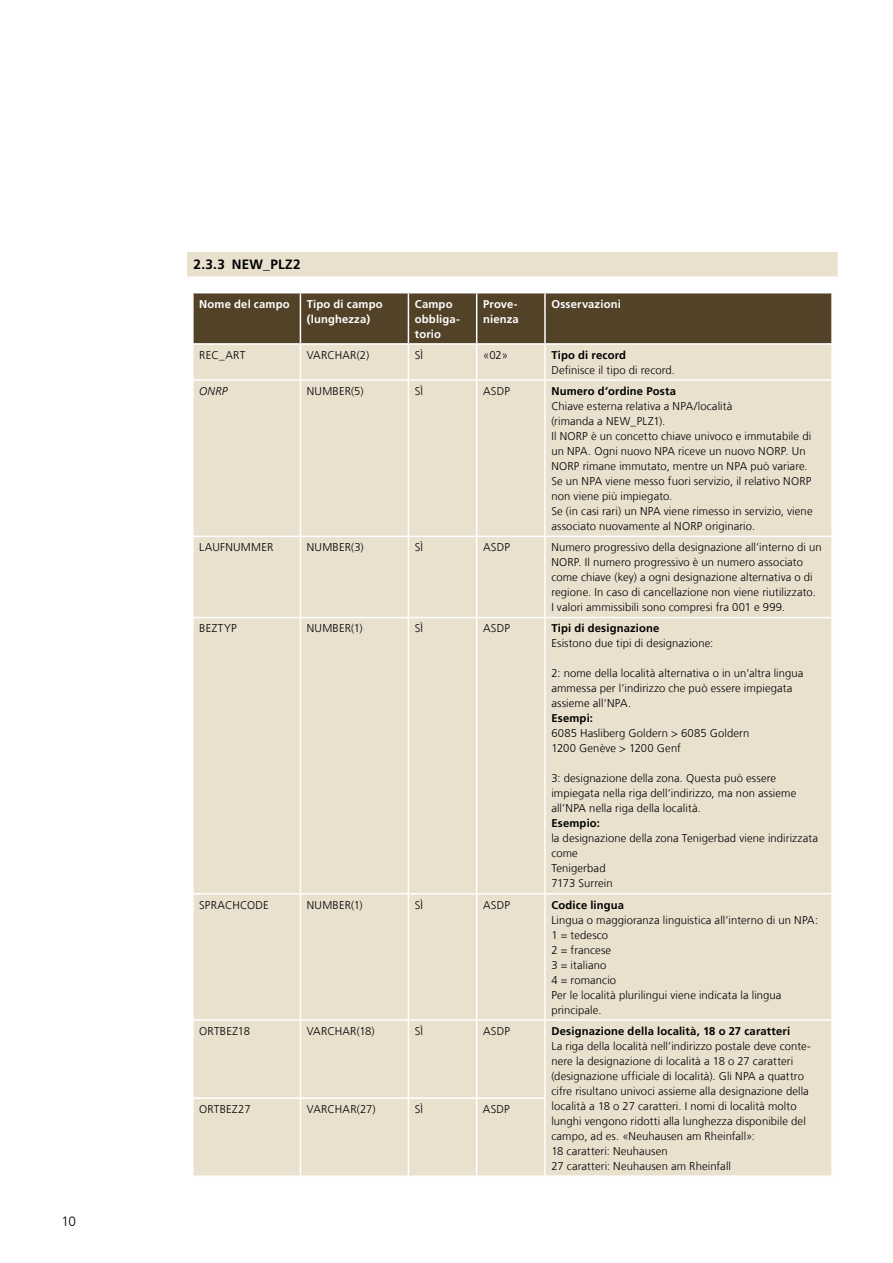
<style>
.page{position:relative;width:893px;height:1263px;background:#fff}
.page>*{position:absolute;margin:0;border:0;box-sizing:border-box;transform-origin:0 0}
.t1{font:700 13.5px "Frutiger LT Com";letter-spacing:.02em;color:#000}
.t2{font:300 13.5px "Frutiger LT Com";color:#000}
.t3{font:300 11.25px/15px "Frutiger LT Com";letter-spacing:.01em;color:#000}
.t4{font:700 11.25px "Frutiger LT Com";letter-spacing:.015em;color:#000}
.t5{font:700 11.25px/15px "Frutiger LT Com";letter-spacing:.015em;color:#fff}
.t6{font:italic 300 11.25px "Frutiger LT Com";color:#000}
</style>
<div class="page">
<div style="left:187px;top:252px;width:651px;height:24px;background:#eae0ce"></div>
<div style="left:194px;top:293px;width:637px;height:50px;background:#524228"></div>
<div style="left:194px;top:345px;width:637px;height:830px;background:#eae0ce"></div>
<hr style="left:300px;top:293px;width:1px;height:50px;background:#fff">
<hr style="left:408px;top:293px;width:1px;height:50px;background:#fff">
<hr style="left:476px;top:293px;width:1px;height:50px;background:#fff">
<hr style="left:544px;top:293px;width:2px;height:50px;background:#fff">
<hr style="left:300px;top:345px;width:1px;height:34px;background:#fff">
<hr style="left:408px;top:345px;width:1px;height:34px;background:#fff">
<hr style="left:476px;top:345px;width:1px;height:34px;background:#fff">
<hr style="left:544px;top:345px;width:2px;height:34px;background:#fff">
<hr style="left:192px;top:379px;width:108px;height:2px;background:#fff">
<hr style="left:300px;top:379px;width:108px;height:2px;background:#fff">
<hr style="left:300px;top:381px;width:1px;height:155px;background:#fff">
<hr style="left:408px;top:379px;width:69px;height:2px;background:#fff">
<hr style="left:408px;top:381px;width:1px;height:155px;background:#fff">
<hr style="left:477px;top:379px;width:68px;height:2px;background:#fff">
<hr style="left:476px;top:381px;width:1px;height:155px;background:#fff">
<hr style="left:545px;top:379px;width:288px;height:2px;background:#fff">
<hr style="left:544px;top:381px;width:2px;height:155px;background:#fff">
<hr style="left:192px;top:536px;width:108px;height:1px;background:#fff">
<hr style="left:300px;top:536px;width:108px;height:1px;background:#fff">
<hr style="left:300px;top:537px;width:1px;height:80px;background:#fff">
<hr style="left:408px;top:536px;width:69px;height:1px;background:#fff">
<hr style="left:408px;top:537px;width:1px;height:80px;background:#fff">
<hr style="left:477px;top:536px;width:68px;height:1px;background:#fff">
<hr style="left:476px;top:537px;width:1px;height:80px;background:#fff">
<hr style="left:545px;top:536px;width:288px;height:1px;background:#fff">
<hr style="left:544px;top:537px;width:2px;height:80px;background:#fff">
<hr style="left:192px;top:617px;width:108px;height:1px;background:#fff">
<hr style="left:300px;top:617px;width:108px;height:1px;background:#fff">
<hr style="left:300px;top:618px;width:1px;height:275px;background:#fff">
<hr style="left:408px;top:617px;width:69px;height:1px;background:#fff">
<hr style="left:408px;top:618px;width:1px;height:275px;background:#fff">
<hr style="left:477px;top:617px;width:68px;height:1px;background:#fff">
<hr style="left:476px;top:618px;width:1px;height:275px;background:#fff">
<hr style="left:545px;top:617px;width:288px;height:1px;background:#fff">
<hr style="left:544px;top:618px;width:2px;height:275px;background:#fff">
<hr style="left:192px;top:893px;width:108px;height:1px;background:#fff">
<hr style="left:300px;top:893px;width:108px;height:1px;background:#fff">
<hr style="left:300px;top:894px;width:1px;height:125px;background:#fff">
<hr style="left:408px;top:893px;width:69px;height:1px;background:#fff">
<hr style="left:408px;top:894px;width:1px;height:125px;background:#fff">
<hr style="left:477px;top:893px;width:68px;height:1px;background:#fff">
<hr style="left:476px;top:894px;width:1px;height:125px;background:#fff">
<hr style="left:545px;top:893px;width:288px;height:1px;background:#fff">
<hr style="left:544px;top:894px;width:2px;height:125px;background:#fff">
<hr style="left:192px;top:1019px;width:108px;height:2px;background:#fff">
<hr style="left:300px;top:1019px;width:108px;height:2px;background:#fff">
<hr style="left:300px;top:1021px;width:1px;height:154px;background:#fff">
<hr style="left:408px;top:1019px;width:69px;height:2px;background:#fff">
<hr style="left:408px;top:1021px;width:1px;height:154px;background:#fff">
<hr style="left:477px;top:1019px;width:68px;height:2px;background:#fff">
<hr style="left:476px;top:1021px;width:1px;height:154px;background:#fff">
<hr style="left:545px;top:1019px;width:288px;height:2px;background:#fff">
<hr style="left:544px;top:1021px;width:2px;height:154px;background:#fff">
<hr style="left:192px;top:1097px;width:352px;height:2px;background:#fff">
<p class="t2" style="left:62px;top:1214px;width:16px">10</p>
<h3 class="t1" style="left:193px;top:256px;width:109px">2.3.3 NEW_PLZ2</h3>
<p class="t5" style="left:199px;top:296px;width:92px">Nome del campo</p>
<p class="t5" style="left:307px;top:296px;width:77px">Tipo di campo (lunghezza)</p>
<p class="t5" style="left:415px;top:296px;width:46px">Campo obbliga&shy;torio</p>
<p class="t5" style="left:483px;top:296px;width:37px">Prove&shy;nienza</p>
<p class="t5" style="left:551px;top:296px;width:71px">Osservazioni</p>
<p class="t3" style="left:199px;top:347px;width:48px">REC_ART</p>
<p class="t3" style="left:307px;top:347px;width:64px">VARCHAR(2)</p>
<p class="t3" style="left:415px;top:347px;width:10px">SÌ</p>
<p class="t3" style="left:483px;top:347px;width:26px">«02»</p>
<p class="t4" style="left:551px;top:348px;width:76px">Tipo di record</p>
<p class="t3" style="left:551px;top:362px;width:125px">Definisce il tipo di record.</p>
<p class="t6" style="left:199px;top:384px;width:30px">ONRP</p>
<p class="t3" style="left:307px;top:384px;width:58px">NUMBER(5)</p>
<p class="t3" style="left:415px;top:384px;width:10px">SÌ</p>
<p class="t3" style="left:483px;top:384px;width:28px">ASDP</p>
<p class="t4" style="left:551px;top:384px;width:126px">Numero d’ordine Posta</p>
<p class="t3" style="left:551px;top:399px;width:183px">Chiave esterna relativa a NPA/località (rimanda a NEW_PLZ1).</p>
<p class="t3" style="left:551px;top:429px;width:261px">Il NORP è un concetto chiave univoco e immutabile di un NPA. Ogni nuovo NPA riceve un nuovo NORP. Un<br>NORP rimane immutato, mentre un NPA può variare.</p>
<p class="t3" style="left:551px;top:474px;width:262px">Se un NPA viene messo fuori servizio, il relativo NORP non viene più impiegato.</p>
<p class="t3" style="left:551px;top:504px;width:263px">Se (in casi rari) un NPA viene rimesso in servizio, viene associato nuovamente al NORP originario.</p>
<p class="t3" style="left:199px;top:540px;width:76px">LAUFNUMMER</p>
<p class="t3" style="left:307px;top:540px;width:58px">NUMBER(3)</p>
<p class="t3" style="left:415px;top:540px;width:10px">SÌ</p>
<p class="t3" style="left:483px;top:540px;width:28px">ASDP</p>
<p class="t3" style="left:551px;top:540px;width:272px">Numero progressivo della designazione all’interno di un NORP. Il numero progressivo è un numero associato come chiave (key) a ogni designazione alternativa o di regione. In caso di cancellazione non viene riutilizzato.<br>I valori ammissibili sono compresi fra 001 e 999.</p>
<p class="t3" style="left:199px;top:621px;width:39px">BEZTYP</p>
<p class="t3" style="left:307px;top:621px;width:57px">NUMBER(1)</p>
<p class="t3" style="left:415px;top:621px;width:10px">SÌ</p>
<p class="t3" style="left:483px;top:621px;width:28px">ASDP</p>
<p class="t4" style="left:551px;top:622px;width:110px">Tipi di designazione</p>
<p class="t3" style="left:551px;top:636px;width:163px">Esistono due tipi di designazione:</p>
<p class="t3" style="left:551px;top:666px;width:254px">2: nome della località alternativa o in un’altra lingua ammessa per l’indirizzo che può essere impiegata assieme all’NPA.</p>
<p class="t4" style="left:551px;top:712px;width:43px">Esempi:</p>
<p class="t3" style="left:551px;top:726px;width:200px">6085 Hasliberg Goldern &gt; 6085 Goldern</p>
<p class="t3" style="left:551px;top:741px;width:131px">1200 Genève &gt; 1200 Genf</p>
<p class="t3" style="left:551px;top:771px;width:247px">3: designazione della zona. Questa può essere impiegata nella riga dell’indirizzo, ma non assieme all’NPA nella riga della località.</p>
<p class="t4" style="left:551px;top:817px;width:50px">Esempio:</p>
<p class="t3" style="left:551px;top:831px;width:268px">la designazione della zona Tenigerbad viene indirizzata come</p>
<p class="t3" style="left:551px;top:861px;width:56px">Tenigerbad</p>
<p class="t3" style="left:551px;top:876px;width:63px">7173 Surrein</p>
<p class="t3" style="left:199px;top:897px;width:71px">SPRACHCODE</p>
<p class="t3" style="left:307px;top:897px;width:57px">NUMBER(1)</p>
<p class="t3" style="left:415px;top:897px;width:10px">SÌ</p>
<p class="t3" style="left:483px;top:897px;width:28px">ASDP</p>
<p class="t4" style="left:551px;top:898px;width:74px">Codice lingua</p>
<p class="t3" style="left:551px;top:912px;width:268px">Lingua o maggioranza linguistica all’interno di un NPA:</p>
<p class="t3" style="left:551px;top:927px;width:58px">1 = tedesco</p>
<p class="t3" style="left:551px;top:942px;width:61px">2 = francese</p>
<p class="t3" style="left:551px;top:957px;width:56px">3 = italiano</p>
<p class="t3" style="left:551px;top:972px;width:66px">4 = romancio</p>
<p class="t3" style="left:551px;top:987px;width:232px">Per le località plurilingui viene indicata la lingua principale.</p>
<p class="t3" style="left:199px;top:1023px;width:52px">ORTBEZ18</p>
<p class="t3" style="left:307px;top:1023px;width:69px">VARCHAR(18)</p>
<p class="t3" style="left:415px;top:1023px;width:10px">SÌ</p>
<p class="t3" style="left:483px;top:1023px;width:28px">ASDP</p>
<p class="t4" style="left:551px;top:1024px;width:240px">Designazione della località, 18 o 27 caratteri</p>
<p class="t3" style="left:551px;top:1038px;width:261px">La riga della località nell’indirizzo postale deve conte&shy;nere la designazione di località a 18 o 27 caratteri (designazione ufficiale di località). Gli NPA a quattro cifre risultano univoci assieme alla designazione della località a 18 o 27 caratteri. I nomi di località molto lunghi vengono ridotti alla lunghezza disponibile del campo, ad es. «Neuhausen am Rheinfall»:</p>
<p class="t3" style="left:551px;top:1143px;width:118px">18 caratteri: Neuhausen</p>
<p class="t3" style="left:551px;top:1158px;width:181px">27 caratteri: Neuhausen am Rheinfall</p>
<p class="t3" style="left:199px;top:1102px;width:53px">ORTBEZ27</p>
<p class="t3" style="left:307px;top:1102px;width:70px">VARCHAR(27)</p>
<p class="t3" style="left:415px;top:1102px;width:10px">SÌ</p>
<p class="t3" style="left:483px;top:1102px;width:28px">ASDP</p>
</div>
